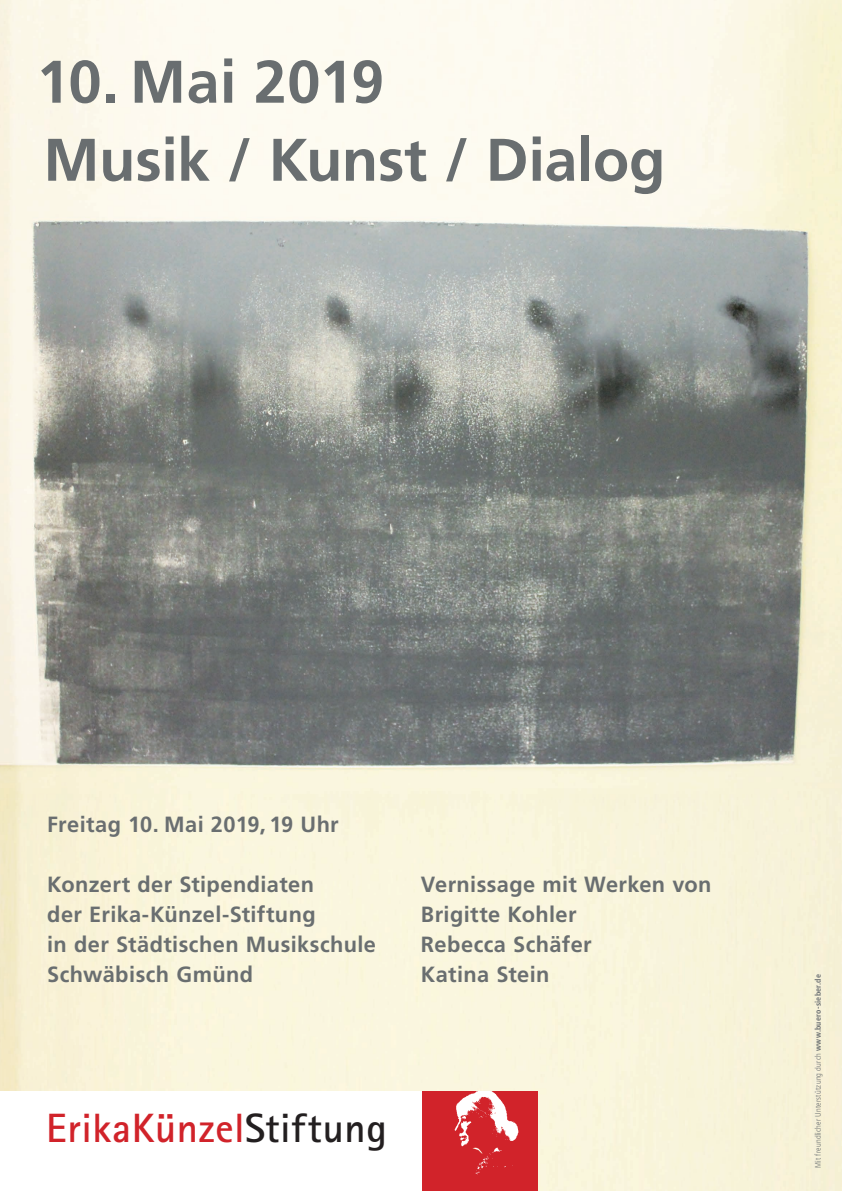
<style>
.page{position:relative;width:842px;height:1191px;background:#fff}
.page>*{position:absolute;margin:0;border:0;box-sizing:border-box;transform-origin:0 0}
.t1{font:700 60px "Frutiger";letter-spacing:-.005em;color:#696e70}
.t2{font:700 40.9px "Rotis Sans Serif";letter-spacing:.015em;color:#d1232a}
.t3{font:700 22px "Frutiger";letter-spacing:.02em;color:#696e70}
.t4{font:300 condensed 8px "Frutiger";letter-spacing:.025em;color:#696e70}
.s1{color:#231f20}
.s2{font-weight:700}
</style>
<div class="page">
<img style="left:0;top:0;width:842px;height:1191px">
<div style="left:421px;top:1091px;width:117px;height:100px;background:#d1232a"></div>
<img style="left:454px;top:1091px;width:65px;height:83px">
<div style="left:0;top:1091px;width:422px;height:100px;background:#fff"></div>
<p class="t1" style="left:36px;top:47px;width:349px">10. Mai 2019</p>
<p class="t1" style="left:43px;top:125px;width:623px">Musik / Kunst / Dialog</p>
<p class="t3" style="left:47px;top:811px;width:293px">Freitag 10. Mai 2019, 19 Uhr</p>
<p class="t3" style="left:47px;top:871px;width:268px">Konzert der Stipendiaten</p>
<p class="t3" style="left:47px;top:901px;width:270px">der Erika-Künzel-Stiftung</p>
<p class="t3" style="left:47px;top:931px;width:330px">in der Städtischen Musikschule</p>
<p class="t3" style="left:47px;top:961px;width:207px">Schwäbisch Gmünd</p>
<p class="t3" style="left:421px;top:871px;width:292px">Vernissage mit Werken von</p>
<p class="t3" style="left:421px;top:901px;width:157px">Brigitte Kohler</p>
<p class="t3" style="left:421px;top:931px;width:172px">Rebecca Schäfer</p>
<p class="t3" style="left:421px;top:961px;width:130px">Katina Stein</p>
<p class="t2" style="left:46px;top:1102px;width:342px">ErikaKünzel<span class="s1">Stiftung</span></p>
<p class="t4" style="left:813px;top:1167px;width:195px;rotate:-90deg">Mit freundlicher Unterstützung durch <span class="s2">www.buero-sieber.de</span></p>
</div>
